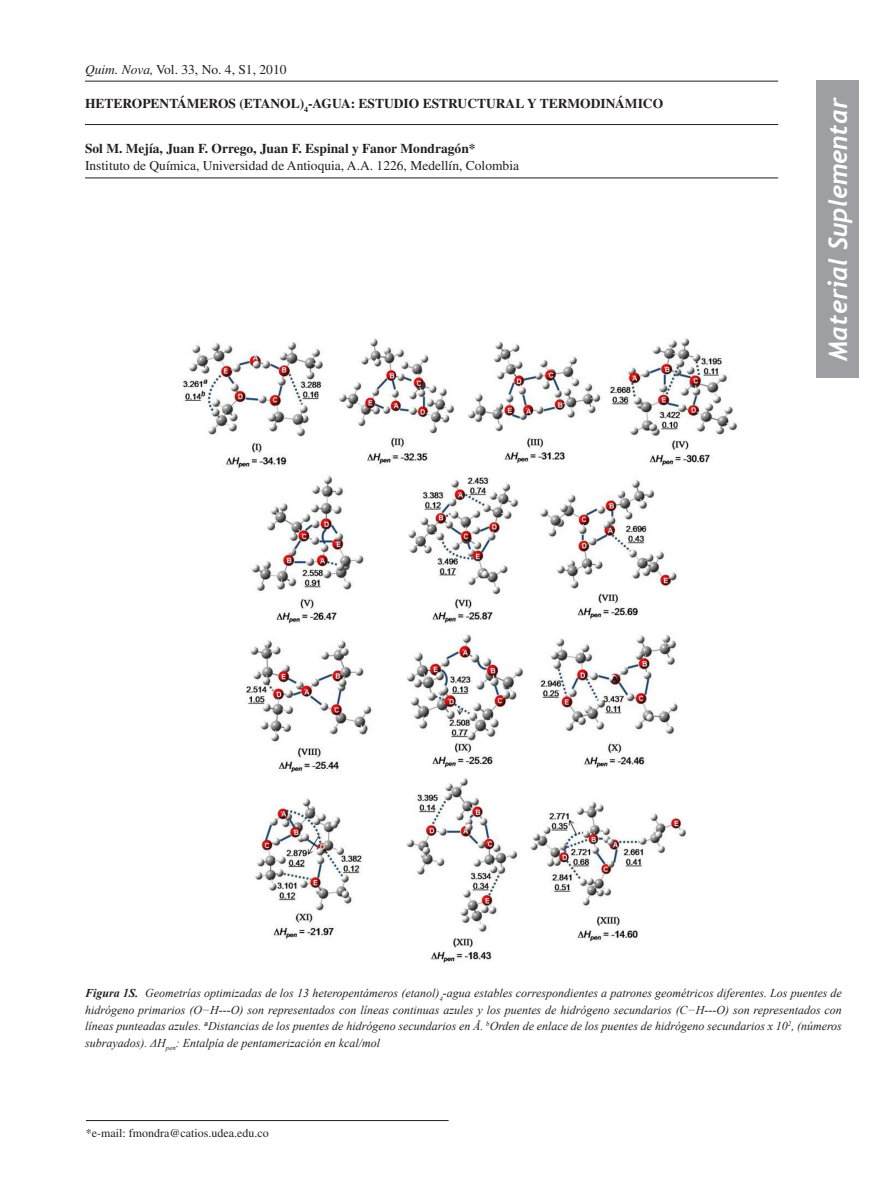
<style>
.page{position:relative;width:893px;height:1191px;background:#fff}
.page>*{position:absolute;margin:0;border:0;box-sizing:border-box;transform-origin:0 0}
.Bibliografia{font:italic 700 25.5px "Trebuchet";color:#fff}
.Recebido{font:13.5px "Times";color:#231f20}
.Título{font:700 13.5px "Times";color:#231f20}
.Autores{font:700 13.5px "Times";color:#231f20}
.Figura{font:italic 12px/16.5px "Times New Roman";color:#231f20;text-align:justify}
.Rodapé{font:12px "Times";color:#231f20}
.s1{font-style:italic}
.s2{font-weight:700}
</style>
<div class="page">
<div style="left:816px;top:81px;width:43px;height:297px;background:#9d9fa2"></div>
<hr style="left:86px;top:1120px;width:363px;height:1px;background:#231f20">
<hr style="left:85px;top:81px;width:693px;height:1px;background:#231f20">
<hr style="left:85px;top:124px;width:693px;height:1px;background:#231f20">
<hr style="left:85px;top:177px;width:693px;height:1px;background:#231f20">
<img style="left:183px;top:338px;width:555px;height:627px">
<p class="Recebido" style="left:85px;top:62px;width:203px"><span class="s1">Quim. Nova,</span> Vol. 33, No. 4, S1, 2010</p>
<p class="Título" style="left:85px;top:95px;width:580px">HETEROPENTÁMEROS (ETANOL)<sub>4</sub>-AGUA: ESTUDIO ESTRUCTURAL Y TERMODINÁMICO</p>
<p class="Autores" style="left:85px;top:141px;width:392px">Sol M. Mejía, Juan F. Orrego, Juan F. Espinal y Fanor Mondragón*</p>
<p class="Recebido" style="left:85px;top:158px;width:436px">Instituto de Química, Universidad de Antioquia, A.A. 1226, Medellín, Colombia</p>
<p class="Bibliografia" style="left:822px;top:361px;width:265px;rotate:-90deg">Material Suplementar</p>
<p class="Figura" style="left:85px;top:984px;width:758px"><span class="s2">Figura 1S.</span> Geometrías optimizadas de los 13 heteropentámeros (etanol)<sub>4</sub>-agua estables correspondientes a patrones geométricos diferentes. Los puentes de hidrógeno primarios (O−H---O) son representados con líneas continuas azules y los puentes de hidrógeno secundarios (C−H---O) son representados con líneas punteadas azules. <sup>a</sup>Distancias de los puentes de hidrógeno secundarios en Å. <sup>b</sup>Orden de enlace de los puentes de hidrógeno secundarios x 10<sup>2</sup>, (números subrayados). ΔH<sub>pen</sub>: Entalpía de pentamerización en kcal/mol</p>
<p class="Rodapé" style="left:86px;top:1126px;width:185px">*e-mail: fmondra@catios.udea.edu.co</p>
</div>
